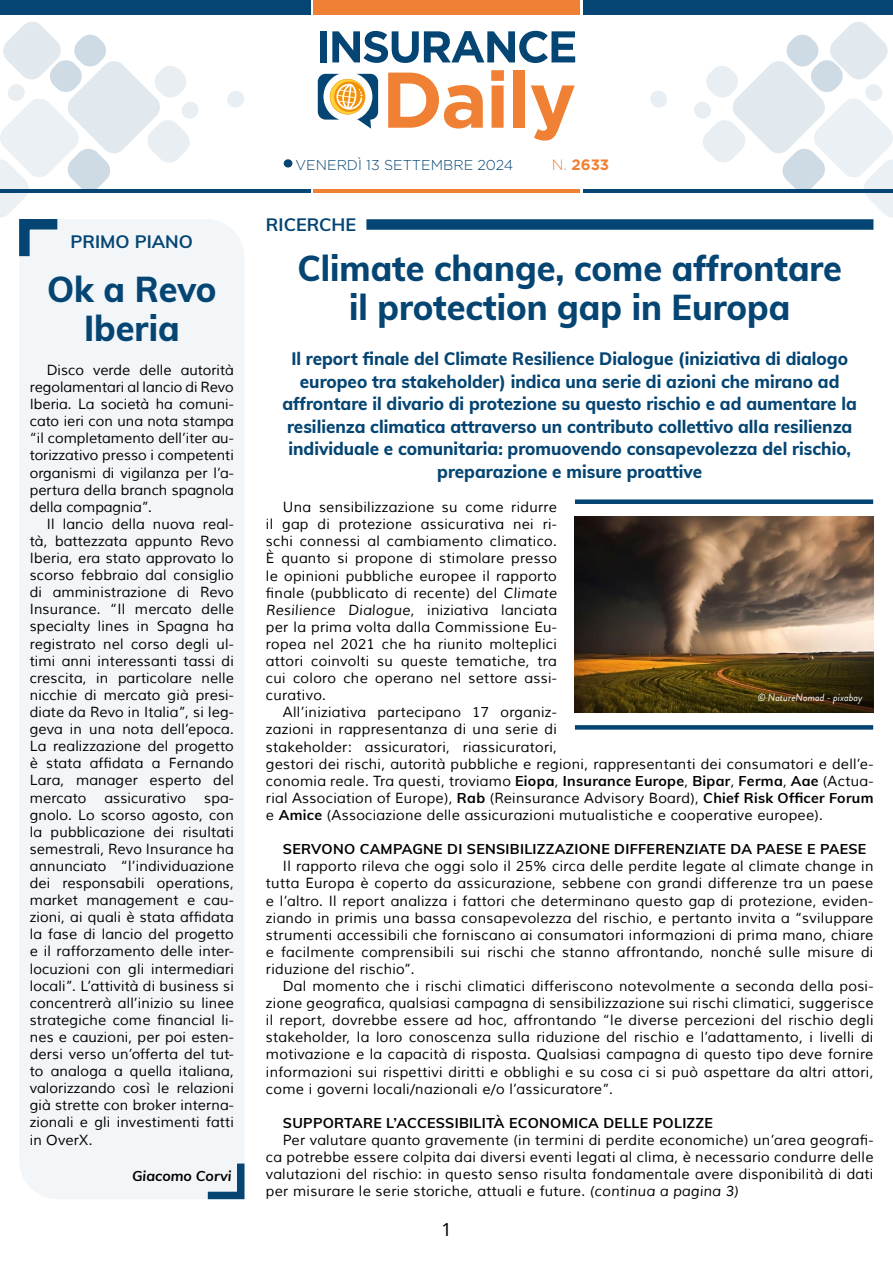
<style>
.page{position:relative;width:893px;height:1263px;background:#fff}
.page>*{position:absolute;margin:0;border:0;box-sizing:border-box;transform-origin:0 0}
.t1{font:800 36px/39px "Muli";color:#054573;text-align:center;scale:.95 1}
.t2{font:800 18px/22.5px "Muli";color:#054573;text-align:center;scale:.95 1}
.t3{font:700 18px "Muli";color:#054573}
.t4{font:18px "Noto Sans";color:#000}
.t5{font:700 15px "Gotham";color:#f08033}
.t6{font:14.25px/17.1px "Muli";letter-spacing:.02em;color:#000;text-align:justify}
.t7{font:700 14.25px "Muli";letter-spacing:.02em;color:#000}
.t8{font:300 14.25px "Gotham";color:#054573}
.t9{font:italic 700 14.25px "Muli";color:#000}
.t10{font:italic 10.5px "Brandon Grotesque";color:#fff}
.s1{font-weight:300}
.s2{font-style:italic}
.s3{font-weight:700}
</style>
<div class="page">
<div style="left:0;top:0;width:310px;height:15px;background:#054573"></div>
<div style="left:313px;top:0;width:266px;height:15px;background:#f08033"></div>
<hr style="left:0;top:189px;width:310px;height:3px;background:#054573">
<hr style="left:313px;top:189px;width:266px;height:3px;background:#f08033">
<div style="left:284px;top:159px;width:8px;height:8px;background:#054573;border-radius:50%"></div>
<svg style="left:650px;top:91px;width:17px;height:17px"></svg>
<svg style="left:227px;top:91px;width:17px;height:17px"></svg>
<svg style="left:693px;top:22px;width:200px;height:196px"></svg>
<hr style="left:583px;top:189px;width:310px;height:3px;background:#054573">
<div style="left:583px;top:0;width:310px;height:15px;background:#054573"></div>
<svg style="left:318px;top:74px;width:60px;height:55px"></svg>
<svg style="left:388px;top:73px;width:95px;height:56px"></svg>
<svg style="left:491px;top:70px;width:13px;height:58px"></svg>
<div style="left:513px;top:70px;width:12px;height:58px;background:#f08034"></div>
<svg style="left:531px;top:85px;width:44px;height:56px"></svg>
<div style="left:320px;top:31px;width:6px;height:31px;background:#044574"></div>
<svg style="left:332px;top:31px;width:243px;height:32px"></svg>
<div style="left:366px;top:219px;width:507px;height:11px;background:#054573"></div>
<div style="left:20px;top:219px;width:224px;height:980px;background:#f3f6f8"></div>
<svg style="left:0;top:22px;width:199px;height:245px"></svg>
<svg style="left:200px;top:1156px;width:45px;height:44px"></svg>
<div style="left:575px;top:499px;width:298px;height:5px;background:#054573"></div>
<img style="left:575px;top:516px;width:298px;height:197px">
<div style="left:575px;top:725px;width:298px;height:5px;background:#054573"></div>
<p class="t3" style="left:71px;top:228px;width:124px">PRIMO PIANO</p>
<h1 class="t1" style="left:47px;top:268px;width:180px">Ok a Revo<br>Iberia</h1>
<p class="t6" style="left:30px;top:362px;width:206px;text-indent:17px">Disco verde delle autorità regolamentari al lancio di Revo Iberia. La società ha comuni&shy;cato ieri con una nota stampa “il completamento dell’iter au&shy;torizzativo presso i competenti organismi di vigilanza per l’a&shy;pertura della branch spagnola della compagnia”.</p>
<p class="t6" style="left:30px;top:516px;width:206px;text-indent:17px">Il lancio della nuova real&shy;tà, battezzata appunto Revo Iberia, era stato approvato lo scorso febbraio dal consiglio di amministrazione di Revo Insurance. “Il mercato delle specialty lines in Spagna ha registrato nel corso degli ul&shy;timi anni interessanti tassi di crescita, in particolare nelle nicchie di mercato già presi&shy;diate da Revo in Italia”, si leg&shy;geva in una nota dell’epoca.<br>La realizzazione del progetto è stata affidata a Fernando Lara, manager esperto del mercato</p>
<p class="t6" style="left:104px;top:789px;width:83px">assicurativo</p>
<p class="t6" style="left:30px;top:789px;width:206px;text-indent:175px">spa&shy;gnolo. Lo scorso agosto, con la pubblicazione dei risultati semestrali, Revo Insurance ha annunciato “l’individuazione dei responsabili operations, market management e cau&shy;zioni, ai quali è stata affidata la fase di lancio del progetto e il rafforzamento delle inter&shy;locuzioni con gli intermediari locali”. L’attività di business si concentrerà all’inizio su linee strategiche come financial li&shy;nes e cauzioni, per poi esten&shy;dersi verso un’offerta del tut&shy;to analoga a quella italiana, valorizzando così le relazioni già strette con broker interna&shy;zionali e gli investimenti fatti in OverX.</p>
<p class="t9" style="left:132px;top:1166px;width:101px">Giacomo Corvi</p>
<p class="t8" style="left:296px;top:157px;width:219px">VENERDÌ 13 SETTEMBRE 2024</p>
<p class="t5" style="left:552px;top:156px;width:59px"><span class="s1">N.</span> 2633</p>
<p class="t3" style="left:266px;top:211px;width:92px">RICERCHE</p>
<h1 class="t1" style="left:297px;top:247px;width:575px">Climate change, come affrontare il protection gap in Europa</h1>
<p class="t2" style="left:282px;top:347px;width:606px">Il report finale del Climate Resilience Dialogue (iniziativa di dialogo europeo tra stakeholder) indica una serie di azioni che mirano ad affrontare il divario di protezione su questo rischio e ad aumentare la resilienza climatica attraverso un contributo collettivo alla resilienza individuale e comunitaria: promuovendo consapevolezza del rischio, preparazione e misure proattive</p>
<p class="t6" style="left:266px;top:499px;width:293px;text-indent:17px">Una sensibilizzazione su come ridurre il gap di protezione assicurativa nei ri&shy;schi connessi al cambiamento climatico.<br>È quanto si propone di stimolare presso le opinioni pubbliche europee il rapporto finale (pubblicato di recente) del <span class="s2">Climate Resilience Dialogue</span>, iniziativa lanciata per la prima volta dalla Commissione Eu&shy;ropea nel 2021 che ha riunito molteplici attori coinvolti su queste tematiche, tra cui coloro che operano nel settore assi&shy;curativo.</p>
<p class="t6" style="left:266px;top:704px;width:609px;text-align:left;text-indent:17px">All’iniziativa partecipano 17 organiz-<br>zazioni in rappresentanza di una serie di<br>stakeholder: assicuratori, riassicuratori,<br>gestori dei rischi, autorità pubbliche e regioni, rappresentanti dei consumatori e dell’e&shy;conomia reale. Tra questi, troviamo <span class="s3">Eiopa</span>, <span class="s3">Insurance Europe</span>, <span class="s3">Bipar</span>, <span class="s3">Ferma</span>, <span class="s3">Aae</span> (Actua&shy;rial Association of Europe), <span class="s3">Rab</span> (Reinsurance Advisory Board), <span class="s3">Chief Risk Officer Forum </span>e <span class="s3">Amice</span> (Associazione delle assicurazioni mutualistiche e cooperative europee).</p>
<p class="t7" style="left:283px;top:839px;width:585px">SERVONO CAMPAGNE DI SENSIBILIZZAZIONE DIFFERENZIATE DA PAESE E PAESE</p>
<p class="t6" style="left:266px;top:858px;width:609px;text-indent:17px">Il rapporto rileva che oggi solo il 25% circa delle perdite legate al climate change in tutta Europa è coperto da assicurazione, sebbene con grandi differenze tra un paese e l’altro. Il report analizza i fattori che determinano questo gap di protezione, eviden&shy;ziando in primis una bassa consapevolezza del rischio, e pertanto invita a “sviluppare strumenti accessibili che forniscano ai consumatori informazioni di prima mano, chiare e facilmente comprensibili sui rischi che stanno affrontando, nonché sulle misure di riduzione del rischio”.</p>
<p class="t6" style="left:266px;top:978px;width:609px;text-indent:17px">Dal momento che i rischi climatici differiscono notevolmente a seconda della posi&shy;zione geografica, qualsiasi campagna di sensibilizzazione sui rischi climatici, suggerisce il report, dovrebbe essere ad hoc, affrontando “le diverse percezioni del rischio degli stakeholder, la loro conoscenza sulla riduzione del rischio e l’adattamento, i livelli di motivazione e la capacità di risposta. Qualsiasi campagna di questo tipo deve fornire informazioni sui rispettivi diritti e obblighi e su cosa ci si può aspettare da altri attori, come i governi locali/nazionali e/o l’assicuratore”.</p>
<p class="t7" style="left:283px;top:1112px;width:432px">SUPPORTARE L’ACCESSIBILITÀ ECONOMICA DELLE POLIZZE</p>
<p class="t6" style="left:266px;top:1132px;width:609px;text-indent:17px">Per valutare quanto gravemente (in termini di perdite economiche) un’area geografi&shy;ca potrebbe essere colpita dai diversi eventi legati al clima, è necessario condurre delle valutazioni del rischio: in questo senso risulta fondamentale avere disponibilità di dati per misurare le serie storiche, attuali e future. <span class="s2">(continua a pagina 3)</span></p>
<p class="t10" style="left:758px;top:690px;width:106px">© NatureNomad - pixabay</p>
<p class="t4" style="left:441px;top:1217px;width:12px">1</p>
</div>
